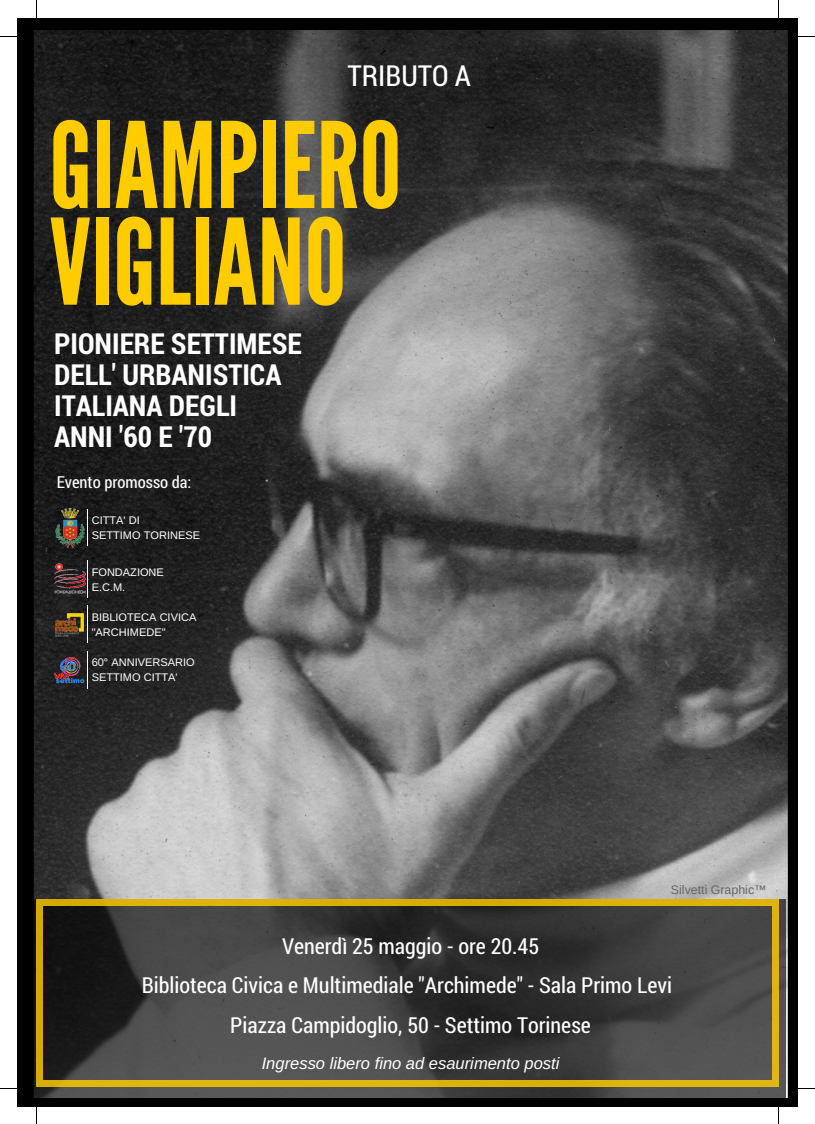
<style>
.page{position:relative;width:815px;height:1124px;background:#fff}
.page>*{position:absolute;margin:0;border:0;box-sizing:border-box;transform-origin:0 0}
.t1{font:118.62px/96.6px "League Gothic";color:#fc0}
.t2{font:700 29px/31px "Roboto Condensed";color:#fff}
.t3{font:29px "Roboto Condensed";color:#fff}
.t4{font:22.12px/39.9px "Roboto Condensed";color:#fff;text-align:center}
.t5{font:italic 16.5px "Arimo";color:#fff}
.t6{font:16.5px "Roboto Condensed";color:#fff}
.t7{font:12.38px "Arimo";color:#666}
.t8{font:11px/15px "Arimo";color:#fff}
.s1{font-family:"Liberation Sans"}
</style>
<div class="page">
<div style="left:18px;top:18px;width:779px;height:1088px;background:#000"></div>
<img style="left:34px;top:30px;width:754px;height:1067px">
<svg style="left:33px;top:898px;width:753px;height:200px;background:#40403d"></svg>
<div style="left:773px;top:1079px;width:6px;height:7px;background:#e0b60f"></div>
<div style="left:36px;top:905px;width:6px;height:175px;background:#d4aa03"></div>
<div style="left:36px;top:1079px;width:6px;height:7px;background:#d6ac05"></div>
<div style="left:773px;top:905px;width:6px;height:175px;background:#dfb50e"></div>
<div style="left:42px;top:1079px;width:731px;height:7px;background:#e0b60f"></div>
<svg style="left:773px;top:899px;width:6px;height:6px"></svg>
<svg style="left:36px;top:899px;width:6px;height:6px"></svg>
<div style="left:42px;top:899px;width:731px;height:6px;background:#dab109"></div>
<img style="left:55px;top:508px;width:29px;height:39px">
<svg style="left:87px;top:508px;width:1px;height:38px"></svg>
<img style="left:53px;top:562px;width:34px;height:34px">
<svg style="left:87px;top:560px;width:1px;height:37px"></svg>
<img style="left:55px;top:613px;width:28px;height:23px">
<svg style="left:87px;top:605px;width:1px;height:37px"></svg>
<img style="left:44px;top:652px;width:52px;height:36px">
<svg style="left:36px;top:0;width:1px;height:18px"></svg>
<svg style="left:0;top:36px;width:18px;height:1px"></svg>
<svg style="left:778px;top:0;width:1px;height:18px"></svg>
<svg style="left:797px;top:36px;width:18px;height:1px"></svg>
<svg style="left:778px;top:1106px;width:1px;height:17px"></svg>
<svg style="left:36px;top:1106px;width:1px;height:17px"></svg>
<h2 class="t3" style="left:347px;top:56px;width:125px">TRIBUTO A</h2>
<h1 class="t1" style="left:50px;top:120px;width:353px">GIAMPIERO<br>VIGLIANO</h1>
<h2 class="t2" style="left:54px;top:327px;width:249px">PIONIERE SETTIMESE<br>DELL' URBANISTICA<br>ITALIANA DEGLI<br>ANNI '60 E '70</h2>
<p class="t6" style="left:57px;top:470px;width:136px">Evento promosso da:</p>
<p class="t8" style="left:92px;top:512px;width:110px">CITTA' DI<br>SETTIMO TORINESE</p>
<p class="t8" style="left:92px;top:565px;width:74px">FONDAZIONE<br>E.C.M.</p>
<p class="t8" style="left:92px;top:610px;width:106px">BIBLIOTECA CIVICA "ARCHIMEDE"</p>
<p class="t8" style="left:92px;top:655px;width:105px">60° ANNIVERSARIO<br>SETTIMO CITTA'</p>
<p class="t7" style="left:671px;top:883px;width:97px">Silvetti Graphic<span class="s1">™</span></p>
<p class="t4" style="left:142px;top:924px;width:532px">Venerdì 25 maggio - ore 20.45<br>Biblioteca Civica e Multimediale "Archimede" - Sala Primo Levi<br>Piazza Campidoglio, 50 - Settimo Torinese</p>
<p class="t5" style="left:262px;top:1053px;width:299px">Ingresso libero fino ad esaurimento posti</p>
</div>
